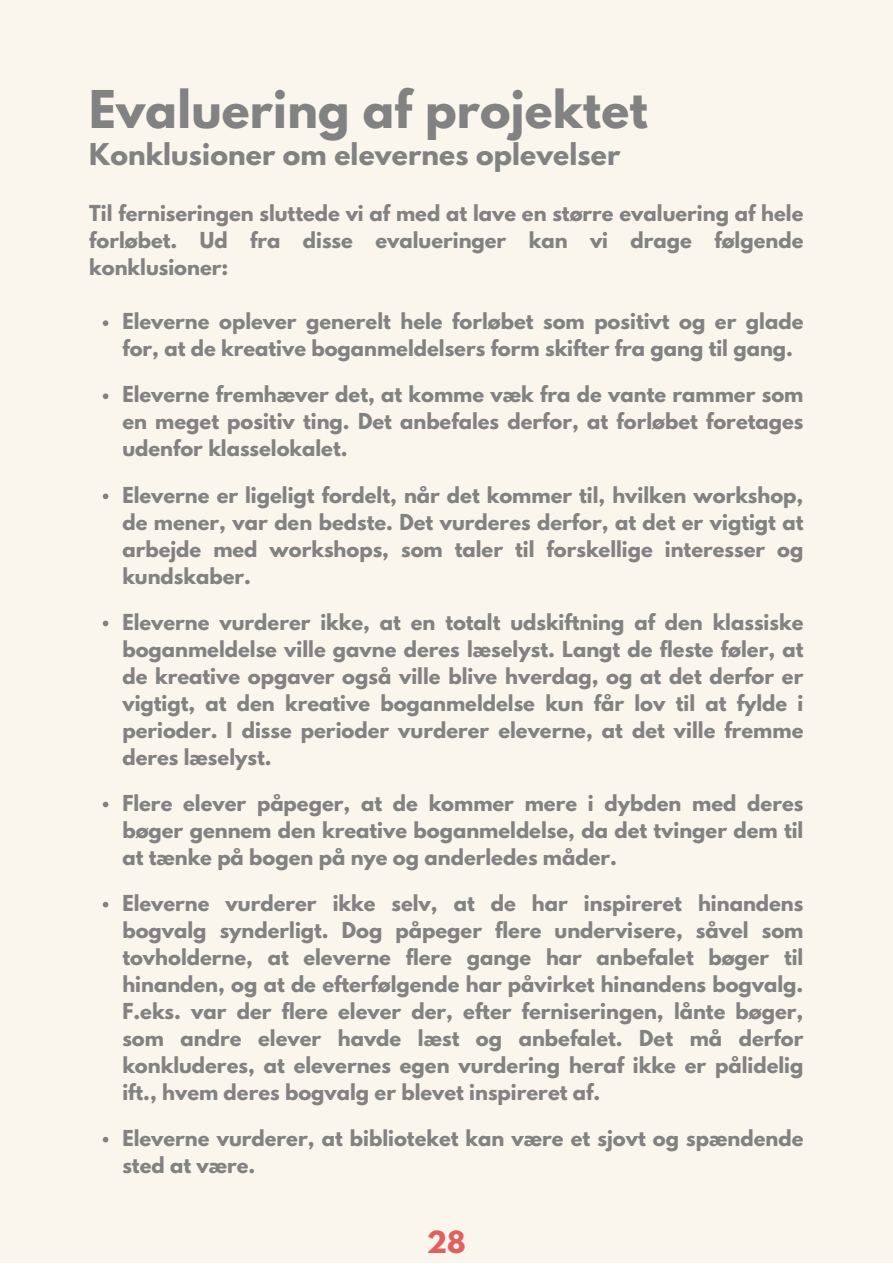
<style>
.page{position:relative;width:893px;height:1264px;background:#fff}
.page>*{position:absolute;margin:0;border:0;box-sizing:border-box;transform-origin:0 0}
.t1{font:700 46.05px "League Spartan";letter-spacing:.005em;color:#828282}
.t2{font:700 27px "League Spartan";color:#e15f5f}
.t3{font:700 26.55px "League Spartan";letter-spacing:.005em;color:#828282}
.t4{font:700 19.5px/27px "League Spartan";color:#828282;text-align:justify}
</style>
<div class="page">
<div style="left:0;top:0;width:892px;height:1262px;background:#faf6ed"></div>
<svg style="left:103px;top:320px;width:5px;height:6px"></svg>
<svg style="left:103px;top:393px;width:5px;height:6px"></svg>
<svg style="left:103px;top:493px;width:5px;height:6px"></svg>
<svg style="left:103px;top:620px;width:5px;height:6px"></svg>
<svg style="left:103px;top:801px;width:5px;height:6px"></svg>
<svg style="left:103px;top:901px;width:5px;height:6px"></svg>
<svg style="left:103px;top:1136px;width:5px;height:6px"></svg>
<p class="t1" style="left:89px;top:87px;width:560px">Evaluering af projektet</p>
<p class="t3" style="left:89px;top:141px;width:532px">Konklusioner om elevernes oplevelser</p>
<p class="t4" style="left:89px;top:202px;width:715px">Til ferniseringen sluttede vi af med at lave en større evaluering af hele forløbet. Ud fra disse evalueringer kan vi drage følgende konklusioner:</p>
<p class="t4" style="left:122px;top:310px;width:682px">Eleverne oplever generelt hele forløbet som positivt og er glade for, at de kreative boganmeldelsers form skifter fra gang til gang.</p>
<p class="t4" style="left:122px;top:383px;width:682px">Eleverne fremhæver det, at komme væk fra de vante rammer som en meget positiv ting. Det anbefales derfor, at forløbet foretages udenfor klasselokalet.</p>
<p class="t4" style="left:122px;top:483px;width:682px">Eleverne er ligeligt fordelt, når det kommer til, hvilken workshop, de mener, var den bedste. Det vurderes derfor, at det er vigtigt at arbejde med workshops, som taler til forskellige interesser og kundskaber.</p>
<p class="t4" style="left:122px;top:610px;width:682px">Eleverne vurderer ikke, at en totalt udskiftning af den klassiske boganmeldelse ville gavne deres læselyst. Langt de fleste føler, at de kreative opgaver også ville blive hverdag, og at det derfor er vigtigt, at den kreative boganmeldelse kun får lov til at fylde i perioder. I disse perioder vurderer eleverne, at det ville fremme deres læselyst.</p>
<p class="t4" style="left:122px;top:791px;width:682px">Flere elever påpeger, at de kommer mere i dybden med deres bøger gennem den kreative boganmeldelse, da det tvinger dem til at tænke på bogen på nye og anderledes måder.</p>
<p class="t4" style="left:122px;top:891px;width:682px">Eleverne vurderer ikke selv, at de har inspireret hinandens bogvalg synderligt. Dog påpeger flere undervisere, såvel som tovholderne, at eleverne flere gange har anbefalet bøger til hinanden, og at de efterfølgende har påvirket hinandens bogvalg.<br>F.eks. var der flere elever der, efter ferniseringen, lånte bøger, som andre elever havde læst og anbefalet. Det må derfor konkluderes, at elevernes egen vurdering heraf ikke er pålidelig ift., hvem deres bogvalg er blevet inspireret af.</p>
<p class="t4" style="left:122px;top:1126px;width:682px">Eleverne vurderer, at biblioteket kan være et sjovt og spændende sted at være.</p>
<p class="t2" style="left:427px;top:1228px;width:40px">28</p>
</div>
